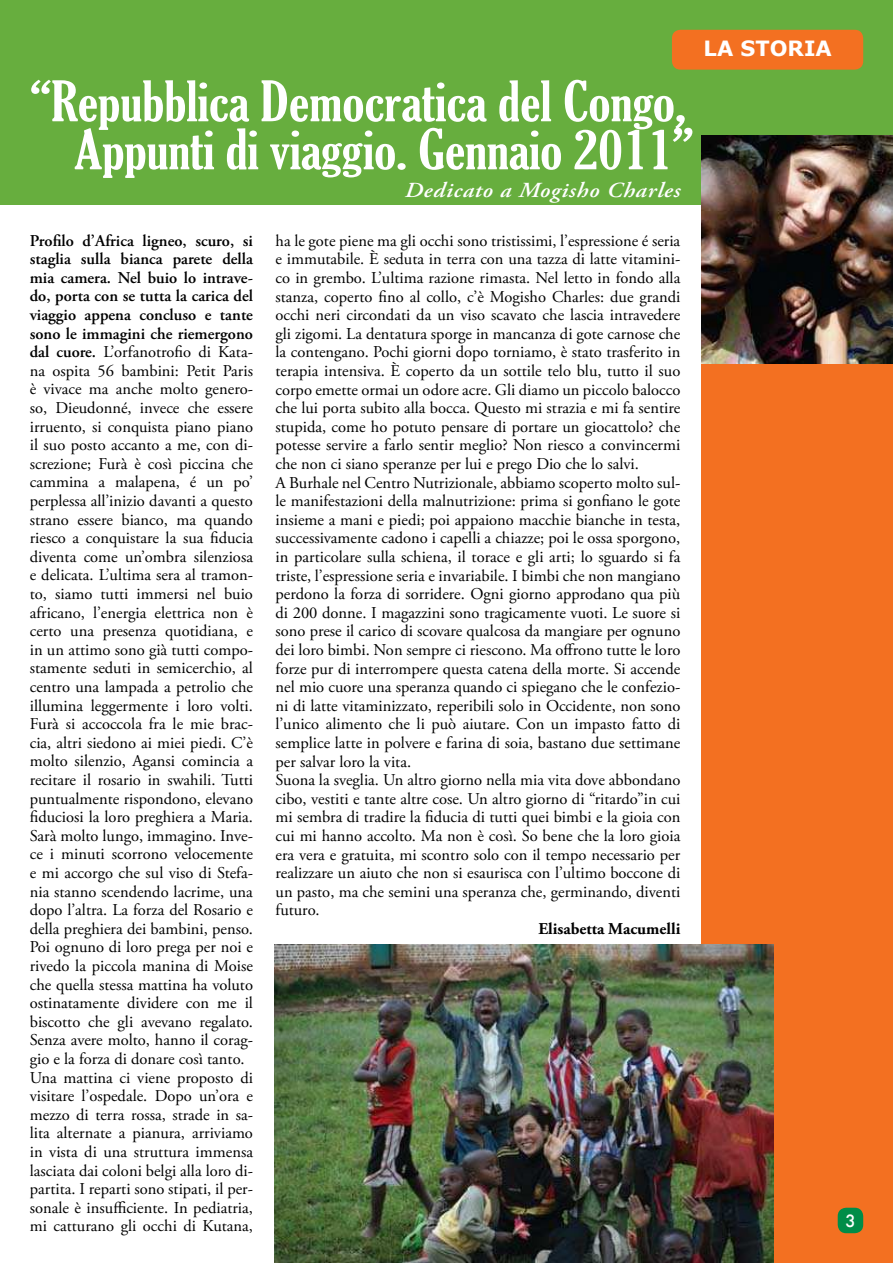
<style>
.page{position:relative;width:893px;height:1263px;background:#fff}
.page>*{position:absolute;margin:0;border:0;box-sizing:border-box;transform-origin:0 0}
.t1{font:extra-condensed 54px/48px "Gloucester";letter-spacing:-.005em;color:#fff;text-align:right;scale:1.2 1}
.t2{font:italic 600 21.45px "Adobe Garamond Pro";letter-spacing:.03em;color:#fff;scale:1.11 1}
.t3{font:700 21px "Verdana";color:#fff}
.t4{font:16.5px/18.6px "Adobe Garamond Pro";color:#000}
.t5{font:700 16.5px "Adobe Garamond Pro";color:#000}
.t6{font:500 16.5px "Futura";color:#fff}
.s1{font-weight:600}
</style>
<div class="page">
<div style="left:702px;top:0;width:191px;height:1263px;background:#f37021"></div>
<div style="left:0;top:0;width:893px;height:204px;background:#67ae3e"></div>
<div style="left:672px;top:30px;width:191px;height:40px;background:#f37021;border-radius:9px"></div>
<img style="left:274px;top:945px;width:499px;height:318px">
<img style="left:702px;top:135px;width:191px;height:228px">
<div style="left:838px;top:1208px;width:25px;height:25px;background:#008d48;border-radius:9px"></div>
<h1 class="t1" style="left:30px;top:81px;width:555px">“Repubblica Democratica del Congo,<br>Appunti di viaggio. Gennaio 2011”</h1>
<h2 class="t2" style="left:405px;top:182px;width:250px">Dedicato a Mogisho Charles</h2>
<p class="t4" style="left:276px;top:232px;width:406px">ha le gote piene ma gli occhi sono tristissimi, l’espressione é seria e immutabile. È seduta in terra con una tazza di latte vitamini&shy;co in grembo. L’ultima razione rimasta. Nel letto in fondo alla stanza, coperto fino al collo, c’è Mogisho Charles: due grandi occhi neri circondati da un viso scavato che lascia intravedere gli zigomi. La dentatura sporge in mancanza di gote carnose che la contengano. Pochi giorni dopo torniamo, è stato trasferito in terapia intensiva. È coperto da un sottile telo blu, tutto il suo corpo emette ormai un odore acre. Gli diamo un piccolo balocco che lui porta subito alla bocca. Questo mi strazia e mi fa sentire stupida, come ho potuto pensare di portare un giocattolo? che potesse servire a farlo sentir meglio? Non riesco a convincermi che non ci siano speranze per lui e prego Dio che lo salvi.<br>A Burhale nel Centro Nutrizionale, abbiamo scoperto molto sul&shy;le manifestazioni della malnutrizione: prima si gonfiano le gote insieme a mani e piedi; poi appaiono macchie bianche in testa, successivamente cadono i capelli a chiazze; poi le ossa sporgono, in particolare sulla schiena, il torace e gli arti; lo sguardo si fa triste, l’espressione seria e invariabile. I bimbi che non mangiano perdono la forza di sorridere. Ogni giorno approdano qua più di 200 donne. I magazzini sono tragicamente vuoti. Le suore si sono prese il carico di scovare qualcosa da mangiare per ognuno dei loro bimbi. Non sempre ci riescono. Ma offrono tutte le loro forze pur di interrompere questa catena della morte. Si accende nel mio cuore una speranza quando ci spiegano che le confezio&shy;ni di latte vitaminizzato, reperibili solo in Occidente, non sono l’unico alimento che li può aiutare. Con un impasto fatto di semplice latte in polvere e farina di soia, bastano due settimane per salvar loro la vita.<br>Suona la sveglia. Un altro giorno nella mia vita dove abbondano cibo, vestiti e tante altre cose. Un altro giorno di “ritardo”in cui mi sembra di tradire la fiducia di tutti quei bimbi e la gioia con cui mi hanno accolto. Ma non è così. So bene che la loro gioia era vera e gratuita, mi scontro solo con il tempo necessario per realizzare un aiuto che non si esaurisca con l’ultimo boccone di un pasto, ma che semini una speranza che, germinando, diventi futuro.</p>
<p class="t5" style="left:538px;top:922px;width:143px">Elisabetta Macumelli</p>
<p class="t4" style="left:30px;top:232px;width:225px"><span class="s1">Profilo d’Africa ligneo, scuro, si staglia sulla bianca parete della mia camera. Nel buio lo intrave&shy;do, porta con se tutta la carica del viaggio appena concluso e tante sono le immagini che riemergono dal cuore.</span> L’orfanotrofio di Kata&shy;na ospita 56 bambini: Petit Paris è vivace ma anche molto genero&shy;so, Dieudonné, invece che essere irruento, si conquista piano piano il suo posto accanto a me, con di&shy;screzione; Furà è così piccina che cammina a malapena, é un po’ perplessa all’inizio davanti a questo strano essere bianco, ma quando riesco a conquistare la sua fiducia diventa come un’ombra silenziosa e delicata. L’ultima sera al tramon&shy;to, siamo tutti immersi nel buio africano, l’energia elettrica non è certo una presenza quotidiana, e in un attimo sono già tutti compo&shy;stamente seduti in semicerchio, al centro una lampada a petrolio che illumina leggermente i loro volti.<br>Furà si accoccola fra le mie brac&shy;cia, altri siedono ai miei piedi. C’è molto silenzio, Agansi comincia a recitare il rosario in swahili. Tutti puntualmente rispondono, elevano fiduciosi la loro preghiera a Maria.<br>Sarà molto lungo, immagino. Inve&shy;ce i minuti scorrono velocemente e mi accorgo che sul viso di Stefa&shy;nia stanno scendendo lacrime, una dopo l’altra. La forza del Rosario e della preghiera dei bambini, penso.<br>Poi ognuno di loro prega per noi e rivedo la piccola manina di Moise che quella stessa mattina ha voluto ostinatamente dividere con me il biscotto che gli avevano regalato.<br>Senza avere molto, hanno il corag&shy;gio e la forza di donare così tanto.<br>Una mattina ci viene proposto di visitare l’ospedale. Dopo un’ora e mezzo di terra rossa, strade in sa&shy;lita alternate a pianura, arriviamo in vista di una struttura immensa lasciata dai coloni belgi alla loro di&shy;partita. I reparti sono stipati, il per&shy;sonale è insufficiente. In pediatria, mi catturano gli occhi di Kutana,</p>
<p class="t3" style="left:704px;top:40px;width:130px">lA StoriA</p>
<p class="t6" style="left:846px;top:1212px;width:12px">3</p>
</div>
